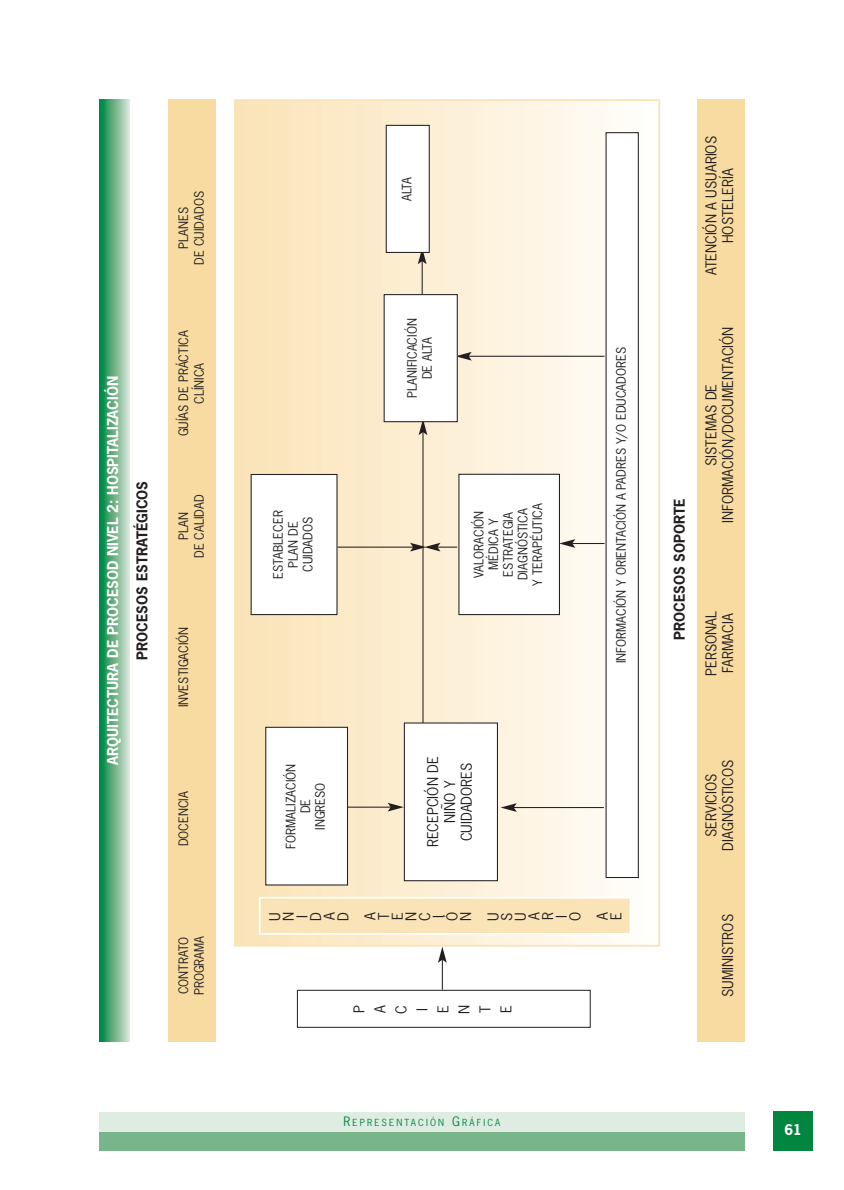
<style>
.page{position:relative;width:844px;height:1190px;background:#fff}
.page>*{position:absolute;margin:0;border:0;box-sizing:border-box;transform-origin:0 0}
.t1{font:14px/13.7px "News Gothic";color:#231f20}
.t2{font:700 14px "News Gothic";color:#fff}
.t3{font:700 14px "News Gothic";color:#231f20}
.t4{font:12.25px/14.7px "News Gothic";color:#231f20;text-align:center}
.t5{font:9.1px "News Gothic";letter-spacing:.23em;color:#00863f}
.s1{font-size:12.25px}
</style>
<div class="page">
<div style="left:773px;top:1111px;width:40px;height:40px;background:#00863f"></div>
<div style="left:99px;top:1131px;width:645px;height:20px;background:#79b58b"></div>
<div style="left:99px;top:1112px;width:645px;height:19px;background:#deece1"></div>
<div style="left:235px;top:100px;width:424px;height:846px;background:linear-gradient(to right,#fae2b6,#fcfaf8)"></div>
<div style="left:234px;top:99px;width:426px;height:848px;border:2px solid #fae3b7"></div>
<svg style="left:99px;top:99px;width:30px;height:943px;background:#68b286"></svg>
<div style="left:168px;top:99px;width:47px;height:943px;background:#f8dba1"></div>
<div style="left:696px;top:99px;width:48px;height:943px;background:#f8dba1"></div>
<div style="left:260px;top:898px;width:370px;height:36px;background:#fae3b7"></div>
<div style="left:259px;top:897px;width:372px;height:38px;border:2px solid #fff"></div>
<div style="left:297px;top:990px;width:293px;height:38px;border:1px solid #231f20"></div>
<hr style="left:442px;top:960px;width:1px;height:30px;background:#231f20">
<svg style="left:438px;top:947px;width:8px;height:16px"></svg>
<hr style="left:421px;top:261px;width:1px;height:35px;background:#231f20">
<svg style="left:418px;top:253px;width:8px;height:11px"></svg>
<hr style="left:513px;top:807px;width:90px;height:1px;background:#231f20">
<svg style="left:500px;top:803px;width:17px;height:9px"></svg>
<hr style="left:422px;top:432px;width:1px;height:292px;background:#231f20">
<svg style="left:418px;top:422px;width:9px;height:13px"></svg>
<hr style="left:572px;top:543px;width:32px;height:1px;background:#231f20">
<svg style="left:560px;top:539px;width:15px;height:9px"></svg>
<hr style="left:468px;top:356px;width:136px;height:1px;background:#231f20">
<svg style="left:458px;top:352px;width:13px;height:9px"></svg>
<hr style="left:347px;top:807px;width:43px;height:1px;background:#231f20">
<svg style="left:387px;top:803px;width:17px;height:9px"></svg>
<div style="left:251px;top:474px;width:86px;height:141px;background:#fff"></div>
<div style="left:250px;top:474px;width:87px;height:141px;border:1px solid #231f20"></div>
<div style="left:266px;top:727px;width:81px;height:158px;background:#fff"></div>
<div style="left:265px;top:727px;width:83px;height:159px;border:1px solid #231f20"></div>
<div style="left:606px;top:133px;width:32px;height:745px;background:#fff"></div>
<div style="left:384px;top:295px;width:73px;height:127px;background:#fff"></div>
<div style="left:383px;top:294px;width:75px;height:128px;border:1px solid #231f20"></div>
<div style="left:386px;top:125px;width:43px;height:127px;background:#fff"></div>
<div style="left:386px;top:125px;width:44px;height:128px;border:1px solid #231f20"></div>
<div style="left:459px;top:474px;width:100px;height:141px;background:#fff"></div>
<div style="left:458px;top:474px;width:102px;height:141px;border:1px solid #231f20"></div>
<div style="left:404px;top:723px;width:93px;height:158px;background:#fff"></div>
<div style="left:404px;top:723px;width:94px;height:158px;border:1px solid #231f20"></div>
<hr style="left:337px;top:547px;width:76px;height:1px;background:#231f20">
<svg style="left:410px;top:543px;width:47px;height:9px"></svg>
<p class="t2" style="left:107px;top:765px;width:390px;rotate:-90deg">ARQUITECTURA DE PROCESOD NIVEL 2: HOSPITALIZACIÓN</p>
<p class="t3" style="left:137px;top:660px;width:180px;rotate:-90deg">PROCESOS ESTRATÉGICOS</p>
<p class="t4" style="left:193px;top:265px;width:75px;rotate:-90deg">DE CUIDADOS</p>
<p class="t4" style="left:177px;top:249px;width:43px;rotate:-90deg">PLANES</p>
<p class="t4" style="left:177px;top:436px;width:107px;rotate:-90deg">GUÍAS DE PRÁCTICA</p>
<p class="t4" style="left:193px;top:404px;width:43px;rotate:-90deg">CLÍNICA</p>
<p class="t4" style="left:193px;top:558px;width:65px;rotate:-90deg">DE CALIDAD</p>
<p class="t4" style="left:177px;top:540px;width:29px;rotate:-90deg">PLAN</p>
<p class="t4" style="left:177px;top:707px;width:82px;rotate:-90deg">INVESTIGACIÓN</p>
<p class="t4" style="left:177px;top:846px;width:57px;rotate:-90deg">DOCENCIA</p>
<p class="t4" style="left:193px;top:995px;width:61px;rotate:-90deg">PROGRAMA</p>
<p class="t4" style="left:177px;top:994px;width:59px;rotate:-90deg">CONTRATO</p>
<p class="t4" style="left:272px;top:579px;width:70px;rotate:-90deg">ESTABLECER<br>PLAN DE<br>CUIDADOS</p>
<p class="t4" style="left:284px;top:849px;width:86px;rotate:-90deg">FORMALIZACIÓN<br>DE<br>INGRESO</p>
<p class="t4" style="left:400px;top:201px;width:26px;rotate:-90deg">ALTA</p>
<p class="t4" style="left:406px;top:398px;width:81px;rotate:-90deg">PLANIFICACIÓN<br>DE ALTA</p>
<p class="t4" style="left:472px;top:586px;width:84px;rotate:-90deg">VALORACIÓN<br>MÉDICA Y<br>ESTRATEGIA<br>DIAGNÓSTICA<br>Y TERAPÉUTICA</p>
<p class="t1" style="left:425px;top:847px;width:93px;line-height:16.8px;text-align:center;rotate:-90deg">RECEPCIÓN DE<br>NIÑO Y<br>CUIDADORES</p>
<p class="t4" style="left:614px;top:663px;width:317px;rotate:-90deg">INFORMACIÓN Y ORIENTACIÓN A PADRES Y/O EDUCADORES</p>
<p class="t1" style="left:269px;top:921px;width:11px;rotate:-90deg">U<br>N<br>I<br>D<br>A<br>D</p>
<p class="t1" style="left:365px;top:921px;width:11px;rotate:-90deg">A<br>T<br>E<br>N<br>C<br>I<br>Ó<br>N</p>
<p class="t1" style="left:487px;top:921px;width:11px;rotate:-90deg">U<br>S<br>U<br>A<br>R<br>I<br>O</p>
<p class="t1" style="left:597px;top:920px;width:9px;rotate:-90deg">A<br>E</p>
<p class="t1" style="left:350px;top:1014px;width:11px;line-height:21px;rotate:-90deg">P<br>A<br>C<br>I<br>E<br>N<br>T<br>E</p>
<p class="t5" style="left:343px;top:1119px;width:158px"><span class="s1">R</span>EPRESENTACIÓN <span class="s1">G</span>RÁFICA</p>
<p class="t1" style="left:705px;top:275px;width:141px;rotate:-90deg">ATENCIÓN A USUARIOS</p>
<p class="t1" style="left:722px;top:243px;width:76px;rotate:-90deg">HOSTELERÍA</p>
<p class="t3" style="left:674px;top:640px;width:143px;rotate:-90deg">PROCESOS SOPORTE</p>
<p class="t1" style="left:722px;top:523px;width:198px;rotate:-90deg">INFORMACIÓN/DOCUMENTACIÓN</p>
<p class="t1" style="left:705px;top:466px;width:84px;rotate:-90deg">SISTEMAS DE</p>
<p class="t1" style="left:705px;top:676px;width:67px;rotate:-90deg">PERSONAL</p>
<p class="t1" style="left:722px;top:673px;width:61px;rotate:-90deg">FARMACIA</p>
<p class="t1" style="left:722px;top:851px;width:93px;rotate:-90deg">DIAGNÓSTICOS</p>
<p class="t1" style="left:705px;top:837px;width:65px;rotate:-90deg">SERVICIOS</p>
<p class="t1" style="left:722px;top:997px;width:85px;rotate:-90deg">SUMINISTROS</p>
<p class="t2" style="left:784px;top:1124px;width:19px">61</p>
</div>
